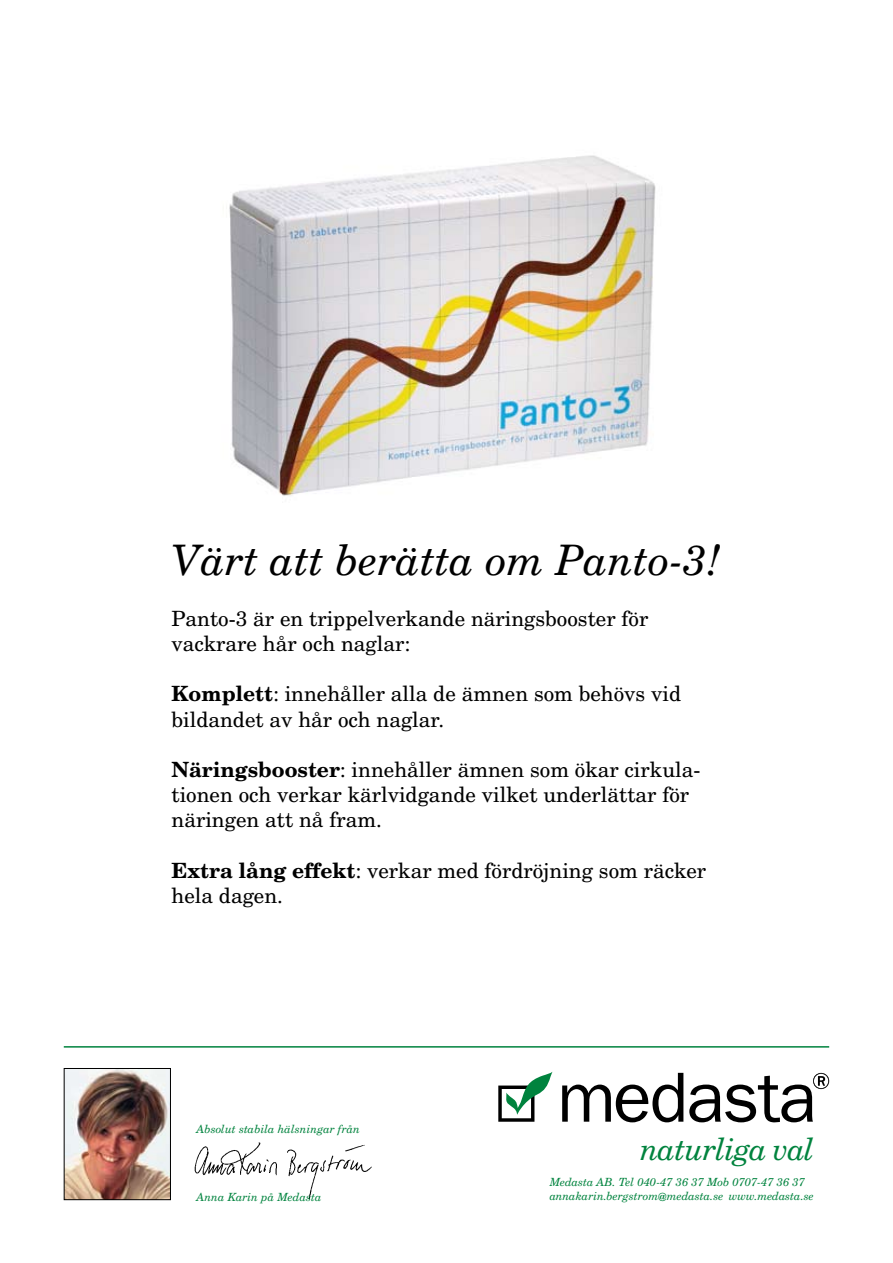
<style>
.page{position:relative;width:893px;height:1263px;background:#fff}
.page>*{position:absolute;margin:0;border:0;box-sizing:border-box;transform-origin:0 0}
.t1{font:italic 42px "New Century Schlbk";color:#000}
.t2{font:italic 30.6px "New Century Schlbk";letter-spacing:-.03em;color:#00833e}
.t3{font:21px/25.2px "New Century Schlbk";color:#000}
.t4{font:italic 11.25px/13.5px "New Century Schlbk";color:#00833e}
.s1{font-weight:700}
</style>
<div class="page">
<img style="left:66px;top:1070px;width:103px;height:128px">
<div style="left:64px;top:1068px;width:107px;height:132px;border:1px solid #000"></div>
<img style="left:194px;top:1142px;width:178px;height:58px">
<svg style="left:562px;top:1073px;width:121px;height:49px"></svg>
<svg style="left:689px;top:1073px;width:140px;height:49px"></svg>
<svg style="left:498px;top:1072px;width:55px;height:50px"></svg>
<hr style="left:64px;top:1046px;width:765px;height:1px;background:#00833e">
<img style="left:229px;top:155px;width:427px;height:341px">
<h1 class="t1" style="left:171px;top:535px;width:551px">Värt att berätta om Panto-3!</h1>
<p class="t3" style="left:171px;top:605px;width:478px">Panto-3 är en trippelverkande näringsbooster för vackrare- hår och naglar:</p>
<p class="t3" style="left:171px;top:681px;width:511px"><span class="s1">Komplett</span>: innehåller alla de ämnen som behövs vid bildan-det av hår och naglar.</p>
<p class="t3" style="left:171px;top:756px;width:529px"><span class="s1">Näringsbooster</span>: innehåller ämnen som ökar cirkula&shy;tionen och verkar kärlvidgande vilket underlättar för näringen att nå fram.</p>
<p class="t3" style="left:171px;top:857px;width:536px"><span class="s1">Extra lång effekt</span>: verkar med fördröjning som räcker hela dagen.</p>
<p class="t4" style="left:197px;top:1122px;width:165px">Absolut stabila hälsningar från</p>
<p class="t4" style="left:197px;top:1190px;width:127px">Anna Karin på Medasta</p>
<h2 class="t2" style="left:640px;top:1130px;width:176px">naturliga val</h2>
<p class="t4" style="left:550px;top:1175px;width:265px">Medasta AB. Tel 040-47 36 37 Mob 0707-47 36 37 annakarin.bergstrom@medasta.se www.medasta.se</p>
</div>
